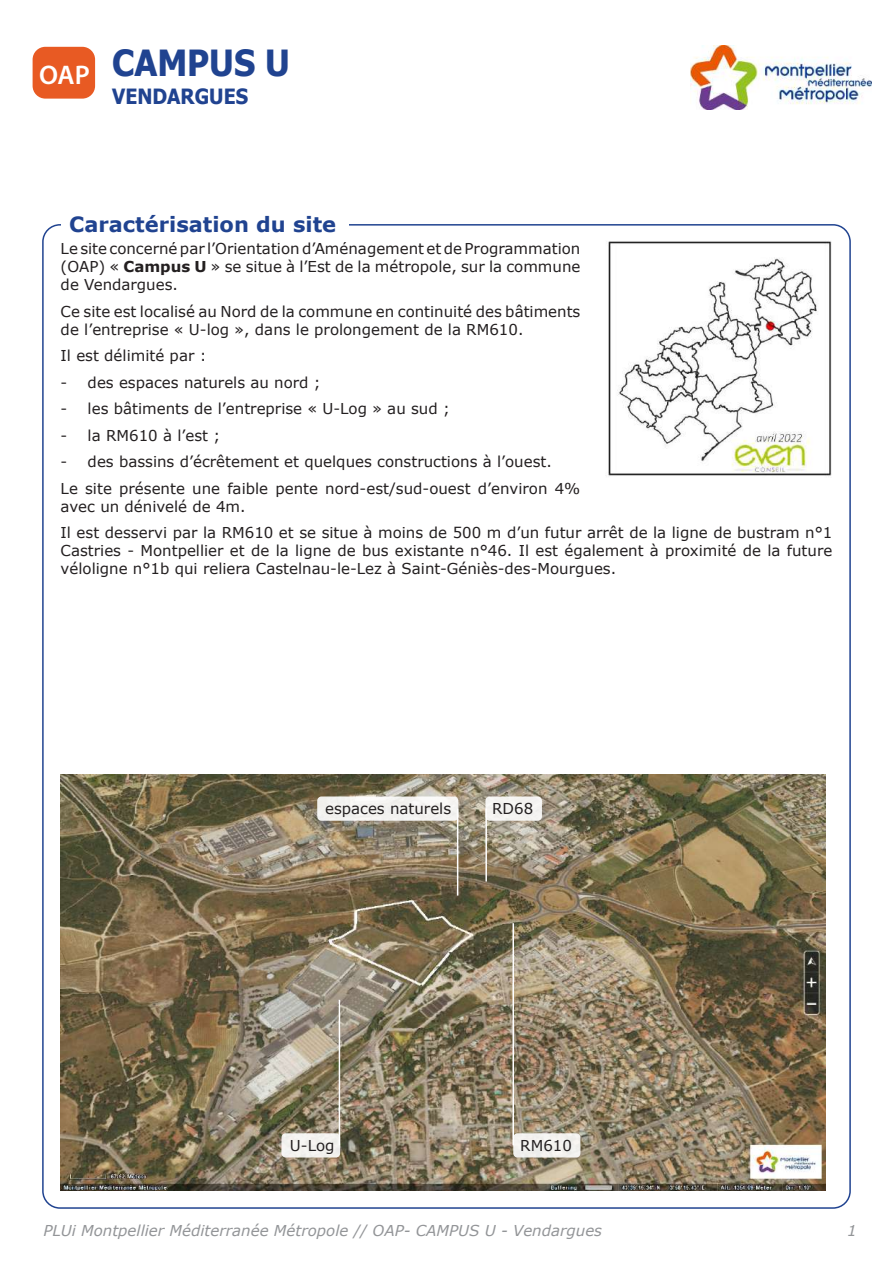
<style>
.page{position:relative;width:893px;height:1263px;background:#fff}
.page>*{position:absolute;margin:0;border:0;box-sizing:border-box;transform-origin:0 0}
.t1{font:700 36px "Tahoma";color:#204390;scale:.93 1}
.t2{font:700 21px "Verdana";color:#204390}
.t3{font:700 21px "Tahoma";color:#204390;scale:.93 1}
.t4{font:15px/18px "Verdana";color:#231f20}
.t5{font:italic 15px "Verdana";color:#939598}
.s1{font-weight:700}
</style>
<div class="page">
<img style="left:608px;top:241px;width:224px;height:235px">
<img style="left:61px;top:774px;width:764px;height:416px">
<div style="left:281px;top:1133px;width:59px;height:24px;background:#f4f2f0;border-radius:4px"></div>
<div style="left:513px;top:1133px;width:67px;height:24px;background:#f2f1ee;border-radius:4px"></div>
<div style="left:317px;top:796px;width:141px;height:25px;background:#f3f2f1;border-radius:4px"></div>
<div style="left:485px;top:796px;width:57px;height:25px;background:#f5f3f1;border-radius:4px"></div>
<hr style="left:339px;top:1000px;width:1px;height:145px;background:#fff">
<hr style="left:512px;top:923px;width:2px;height:222px;background:#fff">
<hr style="left:457px;top:809px;width:1px;height:86px;background:#fff">
<hr style="left:485px;top:809px;width:2px;height:72px;background:#fff">
<img style="left:690px;top:45px;width:182px;height:64px">
<div style="left:33px;top:47px;width:62px;height:52px;background:#e85a23;border-radius:13px"></div>
<h1 class="t1" style="left:39px;top:37px;width:271px"><sub>OAP</sub> CAMPUS U</h1>
<h2 class="t3" style="left:112px;top:82px;width:148px">VENDARGUES</h2>
<h2 class="t2" style="left:69px;top:210px;width:268px">Caractérisation du site</h2>
<p class="t4" style="left:61px;top:239px;width:521px;text-align:justify">Le site concerné par l’Orientation d’Aménagement et de Programmation (OAP) « <span class="s1">Campus U</span> » se situe à l’Est de la métropole, sur la commune de Vendargues.</p>
<p class="t4" style="left:61px;top:302px;width:521px">Ce site est localisé au Nord de la commune en continuité des bâtiments de l’entreprise « U-log », dans le prolongement de la RM610.</p>
<p class="t4" style="left:61px;top:346px;width:147px">Il est délimité par :</p>
<p class="t4" style="left:61px;top:373px;width:262px">- des espaces naturels au nord ;</p>
<p class="t4" style="left:61px;top:399px;width:391px">- les bâtiments de l’entreprise « U-Log » au sud ;</p>
<p class="t4" style="left:61px;top:426px;width:161px">- la RM610 à l’est ;</p>
<p class="t4" style="left:61px;top:448px;width:521px;line-height:26.5px">- des bassins d’écrêtement et quelques constructions à l’ouest.<br>Le site présente une faible pente nord-est/sud-ouest d’environ 4%</p>
<p class="t4" style="left:61px;top:493px;width:773px;line-height:26.5px">avec un dénivelé de 4m.<br>Il est desservi par la RM610 et se situe à moins de 500 m d’un futur arrêt de la ligne de bustram n°1</p>
<p class="t4" style="left:61px;top:541px;width:773px">Castries - Montpellier et de la ligne de bus existante n°46. Il est également à proximité de la future véloligne n°1b qui reliera Castelnau-le-Lez à Saint-Géniès-des-Mourgues.</p>
<p class="t4" style="left:325px;top:800px;width:128px">espaces naturels</p>
<p class="t4" style="left:492px;top:800px;width:43px">RD68</p>
<p class="t4" style="left:290px;top:1136px;width:46px">U-Log</p>
<p class="t4" style="left:520px;top:1136px;width:53px">RM610</p>
<p class="t5" style="left:43px;top:1220px;width:560px">PLUi Montpellier Méditerranée Métropole // OAP- CAMPUS U - Vendargues</p>
<p class="t5" style="left:847px;top:1220px;width:11px">1</p>
</div>
